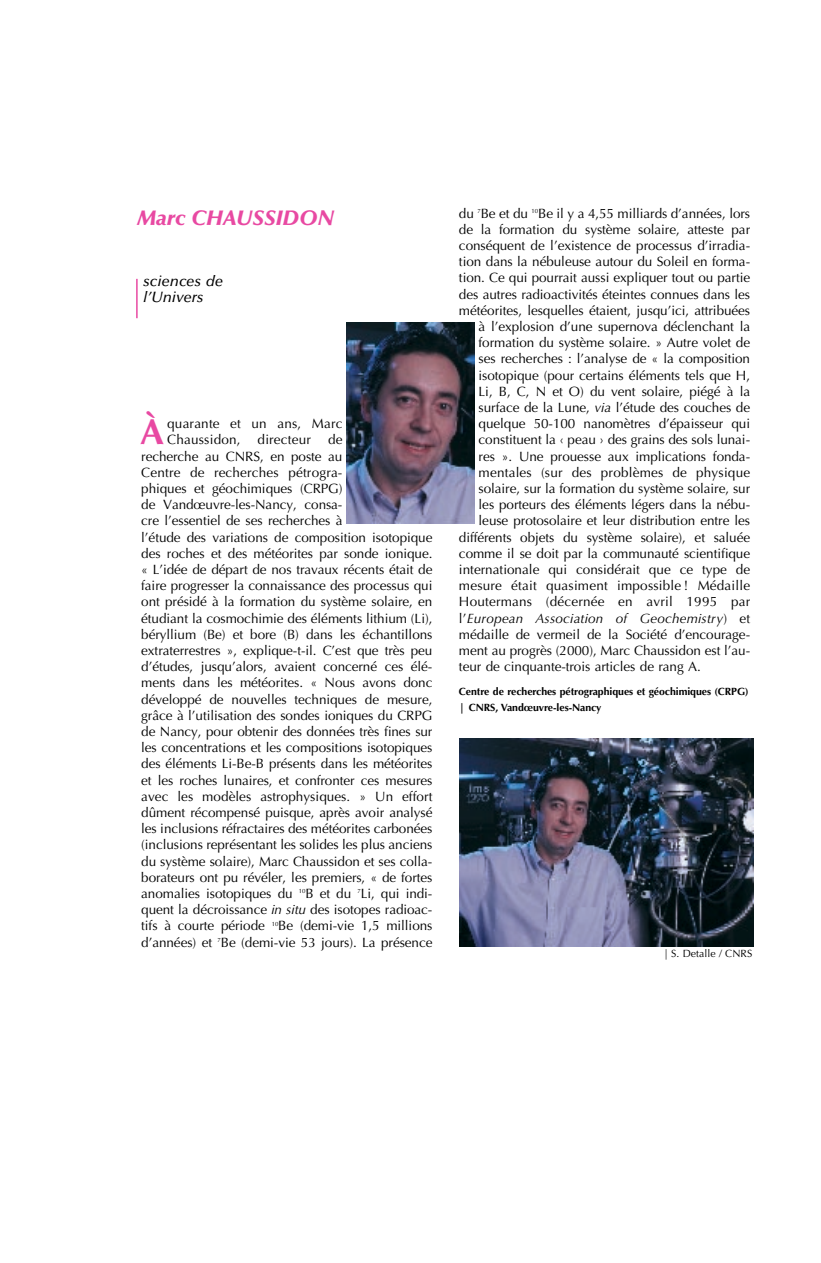
<style>
.page{position:relative;width:821px;height:1263px;background:#fff}
.page>*{position:absolute;margin:0;border:0;box-sizing:border-box;transform-origin:0 0}
.t1{font:700 36px "Optima";color:#e849a2}
.t2{font:italic 900 21px "Optima";color:#e849a2}
.t3{font:italic 500 15px/16.2px "Optima";color:#000}
.t4{font:13.5px/16.2px "Optima";letter-spacing:-.005em;color:#000}
.t5{font:13.5px/16.2px "Optima";letter-spacing:.015em;color:#000}
.t6{font:italic 13.5px "Optima";letter-spacing:.015em;color:#000}
.t7{font:700 10.5px/16.2px "Optima";letter-spacing:-.005em;color:#000}
.t8{font:10.5px "Optima";letter-spacing:.005em;color:#000}
.s1{font-style:italic}
.s2{font-style:normal}
</style>
<div class="page">
<hr style="left:136px;top:279px;width:2px;height:39px;background:#e849a2">
<img style="left:347px;top:322px;width:127px;height:202px">
<img style="left:459px;top:739px;width:294px;height:208px">
<h2 class="t2" style="left:138px;top:209px;width:198px">Marc CHAUSSIDON</h2>
<p class="t3" style="left:143px;top:274px;width:82px">sciences de l’Univers</p>
<h1 class="t1" style="left:140px;top:417px;width:26px">À</h1>
<p class="t5" style="left:167px;top:417px;width:177px">quarante et un ans, Marc<br>Chaussidon,</p>
<p class="t4" style="left:141px;top:433px;width:293px;text-indent:187px">de<br>recherche au CNRS, en poste au<br>Centre de recherches pétrogra-<br>phiques et géochimiques (CRPG)<br>de Vandœuvre-les-Nancy, consa-<br>cre l’essentiel de ses recherches à<br>l’étude des variations de composition isotopique des roches et des météorites par sonde ionique. « L’idée de départ de nos travaux récents était de faire progresser la connaissance des processus qui ont présidé à la formation du système solaire, en étudiant la cosmochimie des éléments lithium (Li), béryllium (Be) et bore (B) dans les échantillons extraterrestres », explique-t-il. C’est que très peu d’études, jusqu’alors, avaient concerné ces élé&shy;ments dans les météorites. « Nous avons donc développé de nouvelles techniques de mesure, grâce à l’utilisation des sondes ioniques du CRPG de Nancy, pour obtenir des données très fines sur les concentrations et les compositions isotopiques des éléments Li-Be-B présents dans les météorites et les roches lunaires, et confronter ces mesures avec les modèles astrophysiques. » Un effort dûment récompensé puisque, après avoir analysé les inclusions réfractaires des météorites carbonées (inclusions représentant les solides les plus anciens du système solaire), Marc Chaussidon et ses colla&shy;borateurs ont pu révéler, les premiers, « de fortes anomalies isotopiques du <sup>10</sup>B et du <sup>7</sup>Li, qui indi&shy;quent la décroissance <span class="s1">in situ</span> des isotopes radioac&shy;tifs à courte période <sup>10</sup>Be (demi-vie 1,5 millions d’années) et <sup>7</sup>Be (demi-vie 53 jours). La présence</p>
<p class="t5" style="left:257px;top:433px;width:55px">directeur</p>
<p class="t4" style="left:459px;top:206px;width:293px">du <sup>7</sup>Be et du <sup>10</sup>Be il y a 4,55 milliards d’années, lors</p>
<p class="t4" style="left:459px;top:222px;width:293px">de la formation du système solaire, atteste par</p>
<p class="t4" style="left:459px;top:239px;width:293px">conséquent de l’existence de processus d’irradia-</p>
<p class="t4" style="left:459px;top:255px;width:293px">tion dans la nébuleuse autour du Soleil en forma-</p>
<p class="t4" style="left:459px;top:271px;width:293px">tion. Ce qui pourrait aussi expliquer tout ou partie</p>
<p class="t4" style="left:459px;top:287px;width:292px">des autres radioactivités éteintes connues dans les</p>
<p class="t4" style="left:459px;top:303px;width:293px">météorites, lesquelles étaient, jusqu’ici, attribuées</p>
<p class="t4" style="left:478px;top:320px;width:273px">à l’explosion d’une supernova déclenchant la</p>
<p class="t4" style="left:478px;top:336px;width:273px">formation du système solaire. » Autre volet de</p>
<p class="t4" style="left:478px;top:352px;width:273px">ses recherches : l’analyse de « la composition</p>
<p class="t4" style="left:478px;top:368px;width:273px">isotopique (pour certains éléments tels que H,</p>
<p class="t4" style="left:478px;top:384px;width:273px">Li, B, C, N et O) du vent solaire, piégé à la</p>
<p class="t4" style="left:478px;top:401px;width:273px">surface de la Lune, <span class="s1">via</span> l’étude des couches de</p>
<p class="t4" style="left:478px;top:417px;width:273px">quelque 50-100 nanomètres d’épaisseur qui</p>
<p class="t4" style="left:478px;top:433px;width:273px">constituent la ‹ peau › des grains des sols lunai-</p>
<p class="t4" style="left:478px;top:449px;width:273px">res ». Une prouesse aux implications fonda-</p>
<p class="t5" style="left:478px;top:465px;width:273px">mentales (sur des problèmes de physique</p>
<p class="t4" style="left:478px;top:482px;width:273px">solaire, sur la formation du système solaire, sur</p>
<p class="t4" style="left:478px;top:498px;width:273px">les porteurs des éléments légers dans la nébu-</p>
<p class="t4" style="left:478px;top:514px;width:273px">leuse protosolaire et leur distribution entre les</p>
<p class="t4" style="left:459px;top:530px;width:293px">différents objets du système solaire), et saluée</p>
<p class="t4" style="left:459px;top:546px;width:293px">comme il se doit par la communauté scientifique</p>
<p class="t4" style="left:459px;top:563px;width:293px">internationale qui considérait que ce type de</p>
<p class="t5" style="left:459px;top:579px;width:293px">mesure était quasiment impossible ! Médaille</p>
<p class="t5" style="left:459px;top:595px;width:293px">Houtermans (décernée en avril 1995 par</p>
<p class="t6" style="left:459px;top:612px;width:292px"><span class="s2">l’</span>European Association of Geochemistry<span class="s2">) et</span></p>
<p class="t4" style="left:459px;top:627px;width:292px">médaille de vermeil de la Société d’encourage-</p>
<p class="t4" style="left:459px;top:644px;width:293px">ment au progrès (2000), Marc Chaussidon est l’au-</p>
<p class="t4" style="left:459px;top:660px;width:243px">teur de cinquante-trois articles de rang A.</p>
<p class="t7" style="left:459px;top:684px;width:291px">Centre de recherches pétrographiques et géochimiques (CRPG) | CNRS, Vandœuvre-les-Nancy</p>
<p class="t8" style="left:664px;top:949px;width:89px">| S. Detalle / CNRS</p>
</div>
